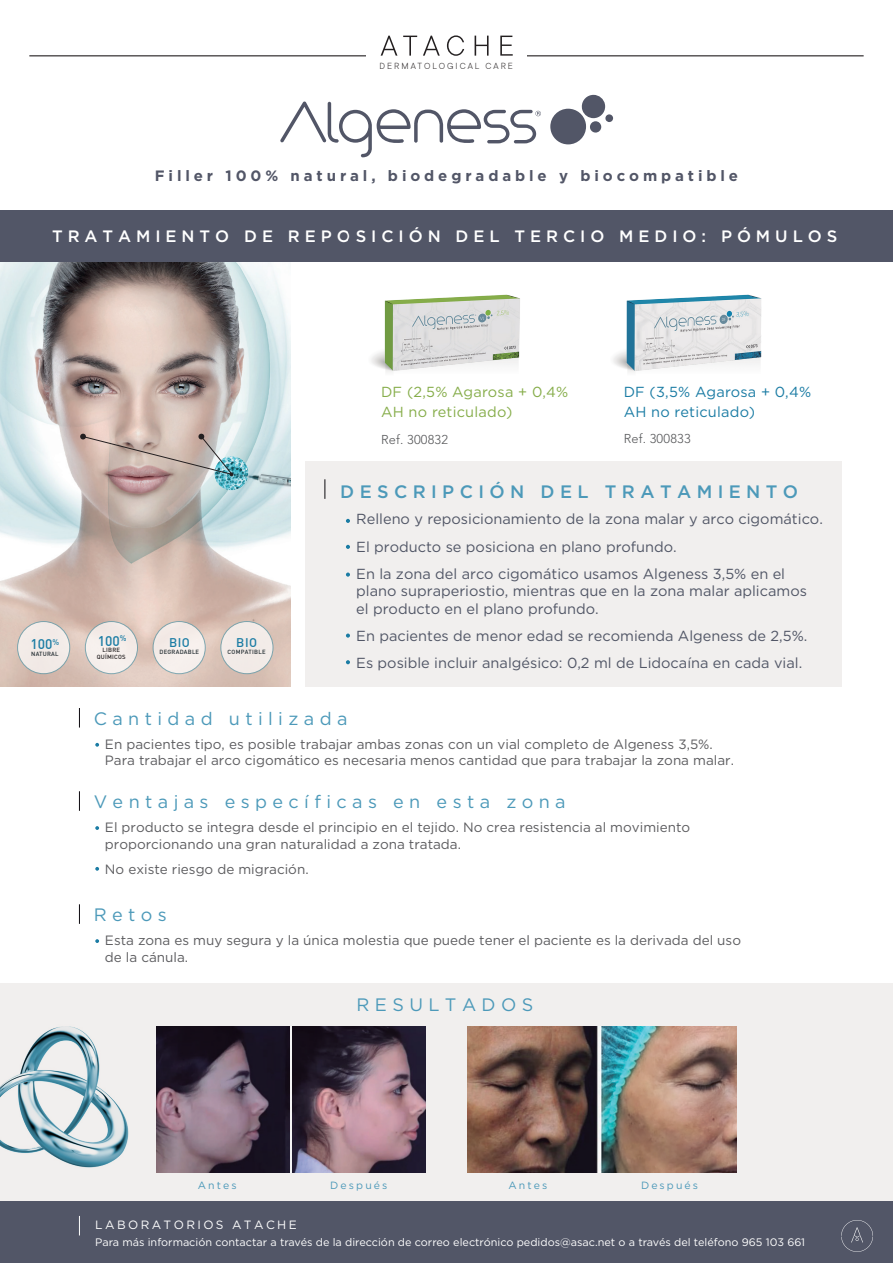
<style>
.page{position:relative;width:893px;height:1263px;background:#fff}
.page>*{position:absolute;margin:0;border:0;box-sizing:border-box;transform-origin:0 0}
.t1{font:18px "Gotham";letter-spacing:.3em;color:#4c99b9}
.t2{font:500 18px "Gotham";letter-spacing:.3em;color:#4c99b9}
.t3{font:500 16.5px "Gotham";letter-spacing:.3em;color:#fff}
.t4{font:700 15px "Gotham";letter-spacing:.26em;color:#525667}
.t5{font:14.55px/27.2px "Gotham";color:#515666}
.t6{font:14.55px/20.4px "Gotham";letter-spacing:.015em;color:#86ad4a}
.t7{font:14.55px/20.4px "Gotham";letter-spacing:.015em;color:#1b7ca4}
.t8{font:500 13.8px "DIN";color:#1b7ca4}
.t9{font:13.5px/16.2px "Gotham";color:#5c5c5f}
.t10{font:300 12.75px "Avenir LT Std";letter-spacing:.015em;color:#57585a}
.t11{font:500 12.3px "DIN";letter-spacing:.04em;color:#1b7ca4}
.t12{font:12px "Gotham";letter-spacing:.2em;color:#fff}
.t13{font:10.95px "Gotham";color:#fff}
.t14{font:10.5px "Gotham";letter-spacing:.2em;color:#4c99b9}
.t15{font:300 9.6px "TT Commons";letter-spacing:.21em;color:#231f20}
.t16{font:500 6px "DIN";letter-spacing:.04em;color:#202a2f}
.t17{font:500 6px/6.4px "DIN";letter-spacing:.04em;color:#231f20;text-align:center}
</style>
<div class="page">
<div style="left:0;top:983px;width:893px;height:218px;background:#f1efee"></div>
<img style="left:0;top:262px;width:291px;height:425px">
<img style="left:214px;top:456px;width:34px;height:34px;border-radius:17px">
<img style="left:219px;top:446px;width:72px;height:97px">
<svg style="left:80px;top:433px;width:153px;height:43px;background:#c2b3ad"></svg>
<div style="left:305px;top:461px;width:536px;height:226px;background:#f1efee"></div>
<svg style="left:95px;top:743px;width:4px;height:4px"></svg>
<svg style="left:79px;top:708px;width:1px;height:19px"></svg>
<svg style="left:325px;top:479px;width:1px;height:20px"></svg>
<svg style="left:95px;top:826px;width:4px;height:4px"></svg>
<svg style="left:95px;top:867px;width:4px;height:4px"></svg>
<svg style="left:79px;top:791px;width:1px;height:20px"></svg>
<svg style="left:95px;top:939px;width:4px;height:4px"></svg>
<svg style="left:79px;top:904px;width:1px;height:20px"></svg>
<svg style="left:346px;top:660px;width:4px;height:4px"></svg>
<svg style="left:346px;top:633px;width:4px;height:5px"></svg>
<svg style="left:346px;top:572px;width:4px;height:5px"></svg>
<svg style="left:346px;top:545px;width:4px;height:4px"></svg>
<svg style="left:346px;top:519px;width:4px;height:4px"></svg>
<div style="left:3px;top:210px;width:887px;height:51px;background:#525667"></div>
<img style="left:348px;top:261px;width:197px;height:111px">
<img style="left:589px;top:261px;width:198px;height:111px">
<hr style="left:29px;top:55px;width:835px;height:1px;background:#231f20">
<div style="left:366px;top:28px;width:161px;height:48px;background:#fff"></div>
<svg style="left:381px;top:36px;width:16px;height:20px"></svg>
<svg style="left:403px;top:36px;width:14px;height:20px"></svg>
<svg style="left:423px;top:36px;width:17px;height:20px"></svg>
<svg style="left:447px;top:35px;width:17px;height:21px"></svg>
<svg style="left:475px;top:36px;width:14px;height:20px"></svg>
<svg style="left:500px;top:36px;width:13px;height:20px"></svg>
<svg style="left:550px;top:95px;width:63px;height:49px"></svg>
<svg style="left:280px;top:102px;width:261px;height:55px"></svg>
<svg style="left:85px;top:621px;width:53px;height:53px;background:#ece8e5"></svg>
<svg style="left:17px;top:621px;width:53px;height:53px;background:#eae5e2"></svg>
<svg style="left:153px;top:621px;width:53px;height:53px;background:#ede8e5"></svg>
<svg style="left:220px;top:621px;width:53px;height:53px;background:#eae6e3"></svg>
<img style="left:156px;top:1026px;width:270px;height:146px">
<img style="left:467px;top:1026px;width:270px;height:146px">
<div style="left:0;top:1201px;width:893px;height:62px;background:#525667"></div>
<svg style="left:79px;top:1216px;width:1px;height:19px"></svg>
<svg style="left:841px;top:1220px;width:32px;height:32px"></svg>
<img style="left:0;top:1026px;width:129px;height:142px">
<p class="t15" style="left:379px;top:61px;width:135px">DERMATOLOGICAL CARE</p>
<p class="t4" style="left:155px;top:167px;width:585px">Filler 100% natural, biodegradable y biocompatible</p>
<p class="t3" style="left:52px;top:225px;width:787px">TRATAMIENTO DE REPOSICIÓN DEL TERCIO MEDIO: PÓMULOS</p>
<p class="t8" style="left:30px;top:636px;width:30px">100<sup>%</sup></p>
<p class="t16" style="left:31px;top:650px;width:29px">NATURAL</p>
<p class="t8" style="left:98px;top:632px;width:30px">100<sup>%</sup></p>
<p class="t17" style="left:97px;top:647px;width:30px">LIBRE<br>QUÍMICOS</p>
<p class="t11" style="left:169px;top:634px;width:22px">BIO</p>
<p class="t16" style="left:160px;top:648px;width:41px">DEGRADABLE</p>
<p class="t11" style="left:236px;top:634px;width:22px">BIO</p>
<p class="t16" style="left:228px;top:648px;width:39px">COMPATIBLE</p>
<p class="t6" style="left:381px;top:381px;width:189px">DF (2,5% Agarosa + 0,4%<br>AH no reticulado)</p>
<p class="t10" style="left:381px;top:432px;width:68px">Ref. 300832</p>
<p class="t10" style="left:624px;top:432px;width:68px">Ref. 300833</p>
<p class="t7" style="left:624px;top:381px;width:189px">DF (3,5% Agarosa + 0,4%<br>AH no reticulado)</p>
<h1 class="t2" style="left:340px;top:479px;width:460px">DESCRIPCIÓN DEL TRATAMIENTO</h1>
<p class="t5" style="left:356px;top:505px;width:468px">Relleno y reposicionamiento de la zona malar y arco cigomático.<br>El producto se posiciona en plano profundo.<br>En la zona del arco cigomático usamos Algeness 3,5% en el</p>
<p class="t5" style="left:356px;top:582px;width:452px;line-height:17.4px">plano supraperiostio, mientras que en la zona malar aplicamos el producto en el plano profundo.</p>
<p class="t5" style="left:356px;top:622px;width:453px">En pacientes de menor edad se recomienda Algeness de 2,5%.<br>Es posible incluir analgésico: 0,2 ml de Lidocaína en cada vial.</p>
<h1 class="t1" style="left:94px;top:707px;width:255px">Cantidad utilizada</h1>
<p class="t9" style="left:105px;top:736px;width:630px">En pacientes tipo, es posible trabajar ambas zonas con un vial completo de Algeness 3,5%.<br>Para trabajar el arco cigomático es necesaria menos cantidad que para trabajar la zona malar.</p>
<h1 class="t1" style="left:94px;top:790px;width:473px">Ventajas específicas en esta zona</h1>
<p class="t9" style="left:105px;top:819px;width:587px">El producto se integra desde el principio en el tejido. No crea resistencia al movimiento proporcionando una gran naturalidad a zona tratada.</p>
<p class="t9" style="left:105px;top:861px;width:205px">No existe riesgo de migración.</p>
<h1 class="t1" style="left:94px;top:903px;width:75px">Retos</h1>
<p class="t9" style="left:105px;top:932px;width:638px">Esta zona es muy segura y la única molestia que puede tener el paciente es la derivada del uso de la cánula.</p>
<h1 class="t1" style="left:357px;top:993px;width:178px">RESULTADOS</h1>
<p class="t14" style="left:198px;top:1178px;width:40px">Antes</p>
<p class="t14" style="left:330px;top:1178px;width:59px">Después</p>
<p class="t14" style="left:508px;top:1178px;width:40px">Antes</p>
<p class="t14" style="left:641px;top:1178px;width:59px">Después</p>
<p class="t12" style="left:95px;top:1217px;width:203px">LABORATORIOS ATACHE</p>
<p class="t13" style="left:95px;top:1235px;width:711px">Para más información contactar a través de la dirección de correo electrónico pedidos@asac.net o a través del teléfono 965 103 661</p>
</div>
